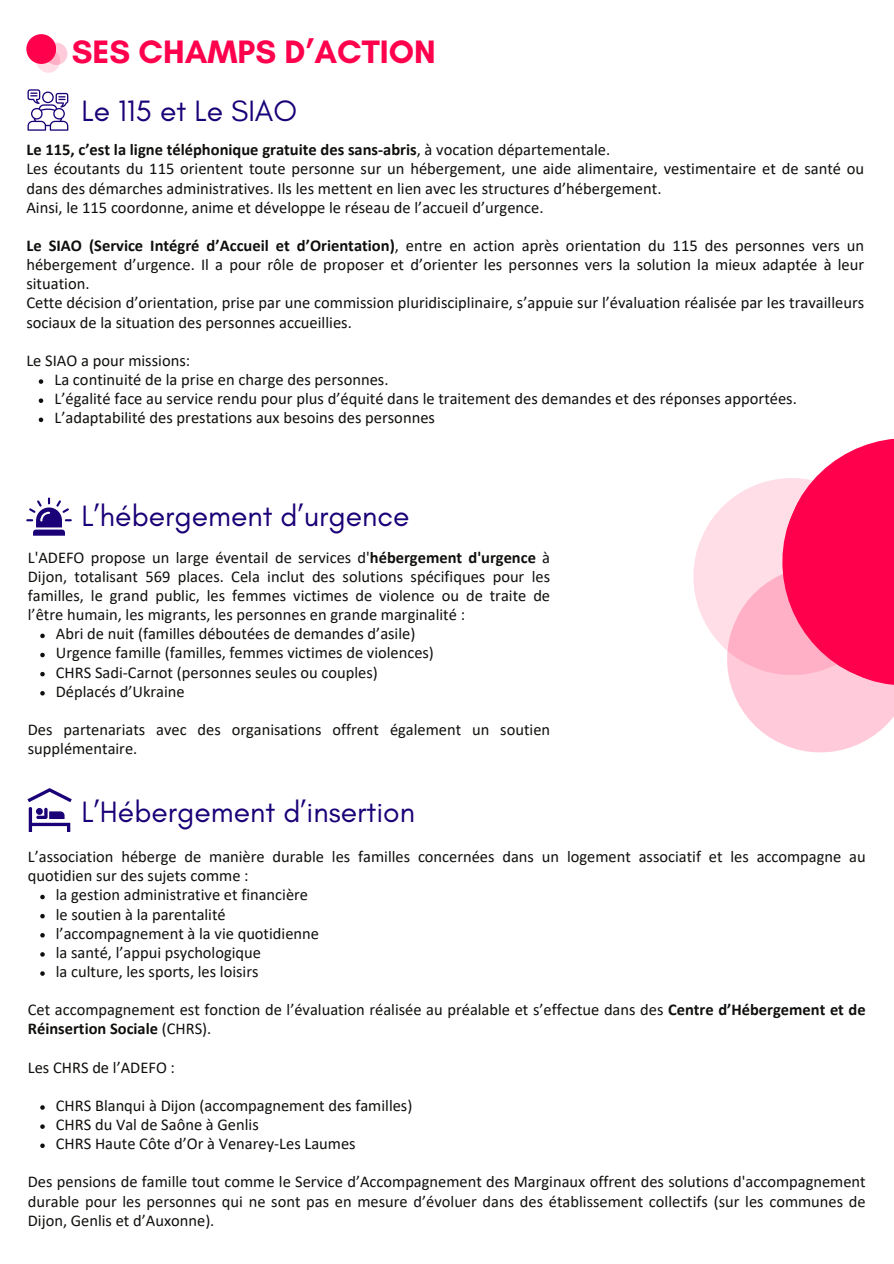
<style>
.page{position:relative;width:894px;height:1264px;background:#fff}
.page>*{position:absolute;margin:0;border:0;box-sizing:border-box;transform-origin:0 0}
.t1{font:700 33px "Glacial Indifference";color:#ff004d}
.t2{font:30px "Glacial Indifference";color:#1a0177}
.t3{font:16.5px/19.2px "Calibri";color:#100f0d}
.t4{font:700 16.5px "Calibri";color:#100f0d}
.s1{font-weight:400}
.s2{font-weight:700}
</style>
<div class="page">
<svg style="left:26px;top:497px;width:45px;height:38px"></svg>
<svg style="left:27px;top:89px;width:41px;height:42px"></svg>
<svg style="left:39px;top:379px;width:4px;height:5px"></svg>
<svg style="left:39px;top:398px;width:4px;height:5px"></svg>
<svg style="left:39px;top:417px;width:4px;height:5px"></svg>
<svg style="left:40px;top:633px;width:5px;height:5px"></svg>
<svg style="left:40px;top:652px;width:5px;height:5px"></svg>
<svg style="left:40px;top:672px;width:5px;height:4px"></svg>
<svg style="left:40px;top:691px;width:5px;height:4px"></svg>
<div style="left:26px;top:34px;width:30px;height:30px;background:#ff004d;border-radius:50%"></div>
<svg style="left:37px;top:49px;width:23px;height:24px"></svg>
<svg style="left:45px;top:43px;width:22px;height:22px"></svg>
<svg style="left:27px;top:788px;width:44px;height:44px"></svg>
<svg style="left:40px;top:894px;width:5px;height:5px"></svg>
<svg style="left:40px;top:913px;width:5px;height:5px"></svg>
<svg style="left:40px;top:933px;width:5px;height:4px"></svg>
<svg style="left:40px;top:952px;width:5px;height:4px"></svg>
<svg style="left:40px;top:971px;width:5px;height:4px"></svg>
<svg style="left:40px;top:1105px;width:5px;height:4px"></svg>
<svg style="left:40px;top:1124px;width:5px;height:4px"></svg>
<svg style="left:40px;top:1143px;width:5px;height:4px"></svg>
<svg style="left:693px;top:517px;width:21px;height:119px;fill:#ffdee7"></svg>
<svg style="left:714px;top:439px;width:179px;height:314px"></svg>
<h1 class="t1" style="left:72px;top:32px;width:365px">SES CHAMPS D’ACTION</h1>
<p class="t2" style="left:81px;top:92px;width:217px">Le 115 et Le SIAO</p>
<h2 class="t4" style="left:26px;top:143px;width:585px">Le 115, c’est la ligne téléphonique gratuite des sans-abris<span class="s1">, à vocation départementale.</span></h2>
<p class="t3" style="left:26px;top:161px;width:839px">Les écoutants du 115 orientent toute personne sur un hébergement, une aide alimentaire, vestimentaire et de santé ou dans des démarches administratives. Ils les mettent en lien avec les structures d’hébergement.</p>
<p class="t3" style="left:26px;top:199px;width:518px">Ainsi, le 115 coordonne, anime et développe le réseau de l’accueil d’urgence.</p>
<p class="t3" style="left:26px;top:237px;width:839px;text-align:justify"><span class="s2">Le SIAO (Service Intégré d’Accueil et d’Orientation)</span>, entre en action après orientation du 115 des personnes vers un hébergement d’urgence. Il a pour rôle de proposer et d’orienter les personnes vers la solution la mieux adaptée à leur situation.</p>
<p class="t3" style="left:26px;top:295px;width:839px">Cette décision d’orientation, prise par une commission pluridisciplinaire, s’appuie sur l’évaluation réalisée par les travailleurs sociaux de la situation des personnes accueillies.</p>
<p class="t3" style="left:26px;top:352px;width:165px">Le SIAO a pour missions:</p>
<p class="t3" style="left:54px;top:371px;width:335px">La continuité de la prise en charge des personnes.</p>
<p class="t3" style="left:54px;top:390px;width:743px">L’égalité face au service rendu pour plus d’équité dans le traitement des demandes et des réponses apportées.</p>
<p class="t3" style="left:54px;top:409px;width:382px">L’adaptabilité des prestations aux besoins des personnes</p>
<p class="t2" style="left:81px;top:497px;width:329px">L’hébergement d’urgence</p>
<p class="t3" style="left:28px;top:549px;width:523px;text-align:justify">L'ADEFO propose un large éventail de services d'<span class="s2">hébergement d'urgence</span> à Dijon, totalisant 569 places. Cela inclut des solutions spécifiques pour les familles, le grand public, les femmes victimes de violence ou de traite de l’être humain, les migrants, les personnes en grande marginalité :</p>
<h2 class="t3" style="left:56px;top:625px;width:361px">Abri de nuit (familles déboutées de demandes d’asile)</h2>
<p class="t3" style="left:56px;top:644px;width:379px">Urgence famille (familles, femmes victimes de violences)</p>
<p class="t3" style="left:56px;top:663px;width:323px">CHRS Sadi-Carnot (personnes seules ou couples)</p>
<p class="t3" style="left:56px;top:683px;width:130px">Déplacés d’Ukraine</p>
<p class="t3" style="left:28px;top:721px;width:523px">Des partenariats avec des organisations offrent également un soutien supplémentaire.</p>
<p class="t2" style="left:81px;top:793px;width:335px">L’Hébergement d’insertion</p>
<p class="t3" style="left:28px;top:848px;width:839px">L’association héberge de manière durable les familles concernées dans un logement associatif et les accompagne au quotidien sur des sujets comme :</p>
<p class="t3" style="left:56px;top:886px;width:254px">la gestion administrative et financière</p>
<h2 class="t3" style="left:56px;top:905px;width:171px">le soutien à la parentalité</h2>
<p class="t3" style="left:56px;top:924px;width:264px">l’accompagnement à la vie quotidienne</p>
<p class="t3" style="left:56px;top:944px;width:207px">la santé, l’appui psychologique</p>
<p class="t3" style="left:56px;top:963px;width:204px">la culture, les sports, les loisirs</p>
<p class="t3" style="left:28px;top:1001px;width:839px">Cet accompagnement est fonction de l’évaluation réalisée au préalable et s’effectue dans des <span class="s2">Centre d’Hébergement et de<br>Réinsertion Sociale</span> (CHRS).</p>
<p class="t3" style="left:28px;top:1058px;width:149px">Les CHRS de l’ADEFO :</p>
<p class="t3" style="left:56px;top:1097px;width:358px">CHRS Blanqui à Dijon (accompagnement des familles)</p>
<p class="t3" style="left:56px;top:1116px;width:204px">CHRS du Val de Saône à Genlis</p>
<p class="t3" style="left:56px;top:1135px;width:301px">CHRS Haute Côte d’Or à Venarey-Les Laumes</p>
<p class="t3" style="left:28px;top:1173px;width:839px;text-align:justify">Des pensions de famille tout comme le Service d’Accompagnement des Marginaux offrent des solutions d'accompagnement durable pour les personnes qui ne sont pas en mesure d’évoluer dans des établissement collectifs (sur les communes de Dijon, Genlis et d’Auxonne).</p>
</div>
